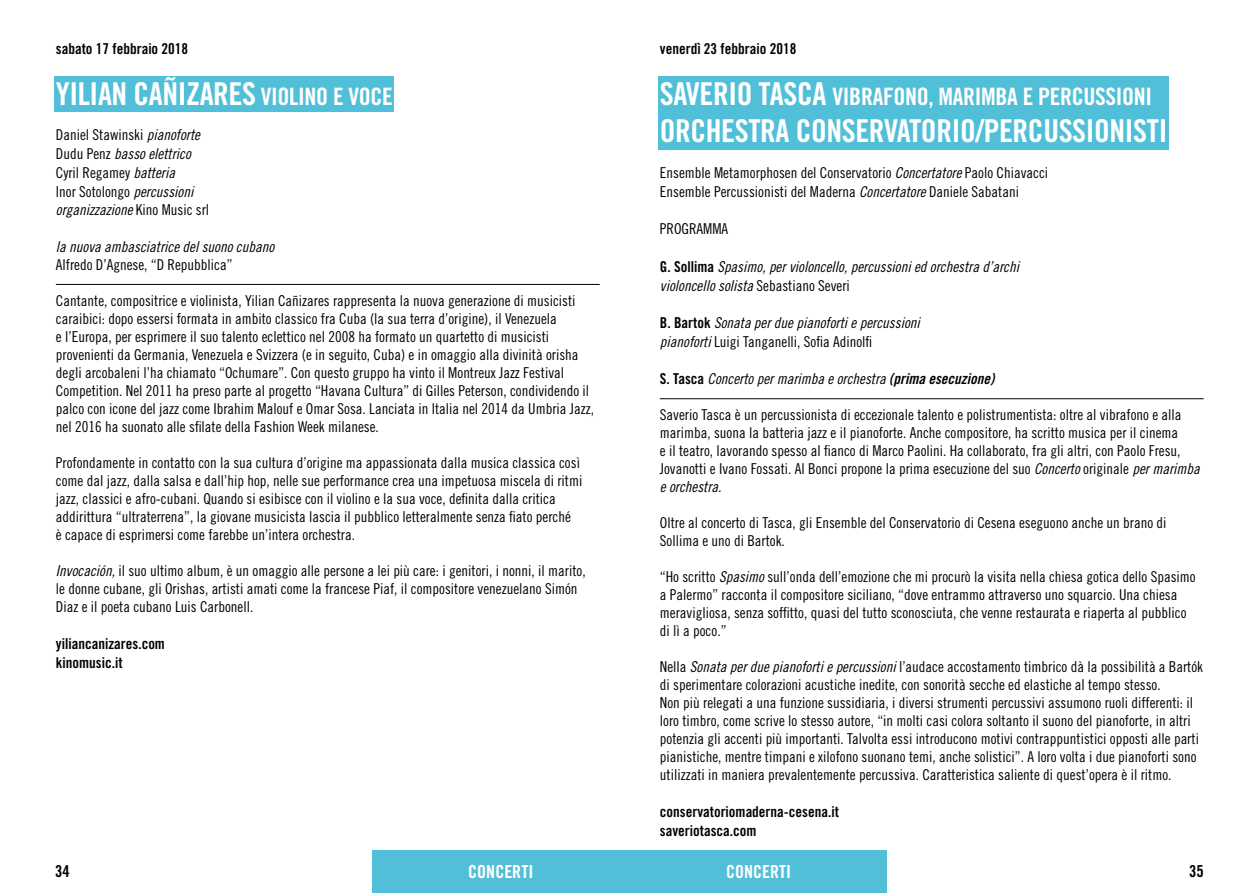
<style>
.page{position:relative;width:1259px;height:893px;background:#fff}
.page>*{position:absolute;margin:0;border:0;box-sizing:border-box;transform-origin:0 0}
.t1{font:31.5px "Trade Gothic Bold Cond Twenty";letter-spacing:-.015em;color:#fff}
.t2{font:24px "Trade Gothic Bold Cond Twenty";letter-spacing:-.015em;color:#fff}
.t3{font:18px "Trade Gothic Bold Cond Twenty";color:#fff}
.t4{font:16.5px "Trade Gothic Bold Cond Twenty";color:#000}
.t5{font:15px/18px "Trade Gothic LT Std Cn 18";color:#000}
.t6{font:15px/18.8px "Trade Gothic LT Std Cn 18 Obl";color:#000}
.t7{font:15px/18.8px "Trade Gothic LT Std Bd Cn 20";color:#000}
.t8{font:15px "Trade Gothic Bold Cond Twenty";color:#000}
.s1{font-size:24px}
.s2{font-family:"Trade Gothic LT Std Cn 18 Obl"}
.s3{font-family:"Trade Gothic LT Std Cn 18"}
.s4{font-size:31.5px}
.s5{font-family:"Trade Gothic LT Std Bd Cn 20"}
.s6{font-family:"Trade Gothic LT Std Bd Cn 20 Obl"}
</style>
<div class="page">
<div style="left:372px;top:850px;width:257px;height:43px;background:#51bfd8"></div>
<div style="left:629px;top:850px;width:258px;height:43px;background:#51bfd8"></div>
<div style="left:55px;top:76px;width:339px;height:36px;background:#51bfd8"></div>
<hr style="left:56px;top:284px;width:544px;height:1px;background:#000">
<div style="left:658px;top:76px;width:511px;height:74px;background:#51bfd8"></div>
<hr style="left:660px;top:398px;width:543px;height:1px;background:#000">
<p class="t8" style="left:56px;top:40px;width:134px">sabato 17 febbraio 2018</p>
<h1 class="t1" style="left:56px;top:74px;width:338px">YILIAN CAÑIZARES <span class="s1">VIOLINO E VOCE</span></h1>
<p class="t5" style="left:56px;top:126px;width:146px">Daniel Stawinski <span class="s2">pianoforte</span></p>
<p class="t6" style="left:56px;top:145px;width:136px"><span class="s3">Dudu Penz</span> basso elettrico</p>
<p class="t5" style="left:56px;top:163px;width:139px;line-height:18.8px">Cyril Regamey <span class="s2">batteria<br></span>Inor Sotolongo <span class="s2">percussioni</span></p>
<p class="t6" style="left:56px;top:201px;width:155px">organizzazione <span class="s3">Kino Music srl</span></p>
<p class="t6" style="left:56px;top:238px;width:220px">la nuova ambasciatrice del suono cubano</p>
<p class="t5" style="left:56px;top:256px;width:178px">Alfredo D’Agnese, “D Repubblica”</p>
<p class="t5" style="left:56px;top:292px;width:540px">Cantante, compositrice e violinista, Yilian Cañizares rappresenta la nuova generazione di musicisti caraibici: dopo essersi formata in ambito classico fra Cuba (la sua terra d’origine), il Venezuela<br>e l’Europa, per esprimere il suo talento eclettico nel 2008 ha formato un quartetto di musicisti provenienti da Germania, Venezuela e Svizzera (e in seguito, Cuba) e in omaggio alla divinità orisha degli arcobaleni l’ha chiamato “Ochumare”. Con questo gruppo ha vinto il Montreux Jazz Festival Competition. Nel 2011 ha preso parte al progetto “Havana Cultura” di Gilles Peterson, condividendo il palco con icone del jazz come Ibrahim Malouf e Omar Sosa. Lanciata in Italia nel 2014 da Umbria Jazz, nel 2016 ha suonato alle sfilate della Fashion Week milanese.</p>
<p class="t5" style="left:56px;top:454px;width:528px">Profondamente in contatto con la sua cultura d’origine ma appassionata dalla musica classica così come dal jazz, dalla salsa e dall’hip hop, nelle sue performance crea una impetuosa miscela di ritmi jazz, classici e afro-cubani. Quando si esibisce con il violino e la sua voce, definita dalla critica addirittura “ultraterrena”, la giovane musicista lascia il pubblico letteralmente senza fiato perché<br>è capace di esprimersi come farebbe un’intera orchestra.</p>
<p class="t5" style="left:56px;top:562px;width:531px"><span class="s2">Invocación,</span> il suo ultimo album, è un omaggio alle persone a lei più care: i genitori, i nonni, il marito, le donne cubane, gli Orishas, artisti amati come la francese Piaf, il compositore venezuelano Simón<br>Diaz e il poeta cubano Luis Carbonell.</p>
<p class="t7" style="left:56px;top:634px;width:111px">yiliancanizares.com kinomusic.it</p>
<p class="t8" style="left:660px;top:40px;width:138px">venerdì 23 febbraio 2018</p>
<h2 class="t2" style="left:660px;top:81px;width:494px"><span class="s4">SAVERIO TASCA</span> VIBRAFONO, MARIMBA E PERCUSSIONI</h2>
<h1 class="t1" style="left:660px;top:112px;width:509px">ORCHESTRA CONSERVATORIO/PERCUSSIONISTI</h1>
<p class="t5" style="left:660px;top:163px;width:390px;line-height:18.8px">Ensemble Metamorphosen del Conservatorio <span class="s2">Concertatore</span> Paolo Chiavacci<br>Ensemble Percussionisti del Maderna <span class="s2">Concertatore</span> Daniele Sabatani</p>
<p class="t5" style="left:660px;top:220px;width:70px">PROGRAMMA</p>
<p class="t6" style="left:660px;top:257px;width:361px"><span class="s5">G. Sollima</span> Spasimo, per violoncello, percussioni ed orchestra d’archi violoncello solista <span class="s3">Sebastiano Severi</span></p>
<p class="t6" style="left:660px;top:314px;width:261px"><span class="s5">B. Bartok</span> Sonata per due pianoforti e percussioni</p>
<p class="t5" style="left:660px;top:332px;width:214px"><span class="s2">pianoforti</span> Luigi Tanganelli, Sofia Adinolfi</p>
<p class="t6" style="left:660px;top:370px;width:336px"><span class="s5">S. Tasca</span> Concerto per marimba e orchestra <span class="s6">(prima esecuzione)</span></p>
<p class="t5" style="left:660px;top:406px;width:541px">Saverio Tasca è un percussionista di eccezionale talento e polistrumentista: oltre al vibrafono e alla marimba, suona la batteria jazz e il pianoforte. Anche compositore, ha scritto musica per il cinema<br>e il teatro, lavorando spesso al fianco di Marco Paolini. Ha collaborato, fra gli altri, con Paolo Fresu, Jovanotti e Ivano Fossati. Al Bonci propone la prima esecuzione del suo <span class="s2">Concerto</span> originale <span class="s2">per marimba</span></p>
<p class="t6" style="left:660px;top:478px;width:63px">e orchestra.</p>
<p class="t5" style="left:660px;top:514px;width:508px">Oltre al concerto di Tasca, gli Ensemble del Conservatorio di Cesena eseguono anche un brano di<br>Sollima e uno di Bartok.</p>
<p class="t5" style="left:660px;top:568px;width:537px">“Ho scritto <span class="s2">Spasimo</span> sull’onda dell’emozione che mi procurò la visita nella chiesa gotica dello Spasimo a Palermo” racconta il compositore siciliano, “dove entrammo attraverso uno squarcio. Una chiesa meravigliosa, senza soffitto, quasi del tutto sconosciuta, che venne restaurata e riaperta al pubblico di lì a poco.”</p>
<p class="t5" style="left:660px;top:658px;width:545px">Nella <span class="s2">Sonata per due pianoforti e percussioni</span> l’audace accostamento timbrico dà la possibilità a Bartók di sperimentare colorazioni acustiche inedite, con sonorità secche ed elastiche al tempo stesso.<br>Non più relegati a una funzione sussidiaria, i diversi strumenti percussivi assumono ruoli differenti: il loro timbro, come scrive lo stesso autore, “in molti casi colora soltanto il suono del pianoforte, in altri potenzia gli accenti più importanti. Talvolta essi introducono motivi contrappuntistici opposti alle parti pianistiche, mentre timpani e xilofono suonano temi, anche solistici”. A loro volta i due pianoforti sono utilizzati in maniera prevalentemente percussiva. Caratteristica saliente di quest’opera è il ritmo.</p>
<p class="t7" style="left:660px;top:802px;width:181px">conservatoriomaderna-cesena.it saveriotasca.com</p>
<p class="t4" style="left:55px;top:861px;width:16px">34</p>
<p class="t3" style="left:468px;top:861px;width:66px">CONCERTI</p>
<p class="t3" style="left:726px;top:861px;width:66px">CONCERTI</p>
<p class="t4" style="left:1189px;top:861px;width:16px">35</p>
</div>
